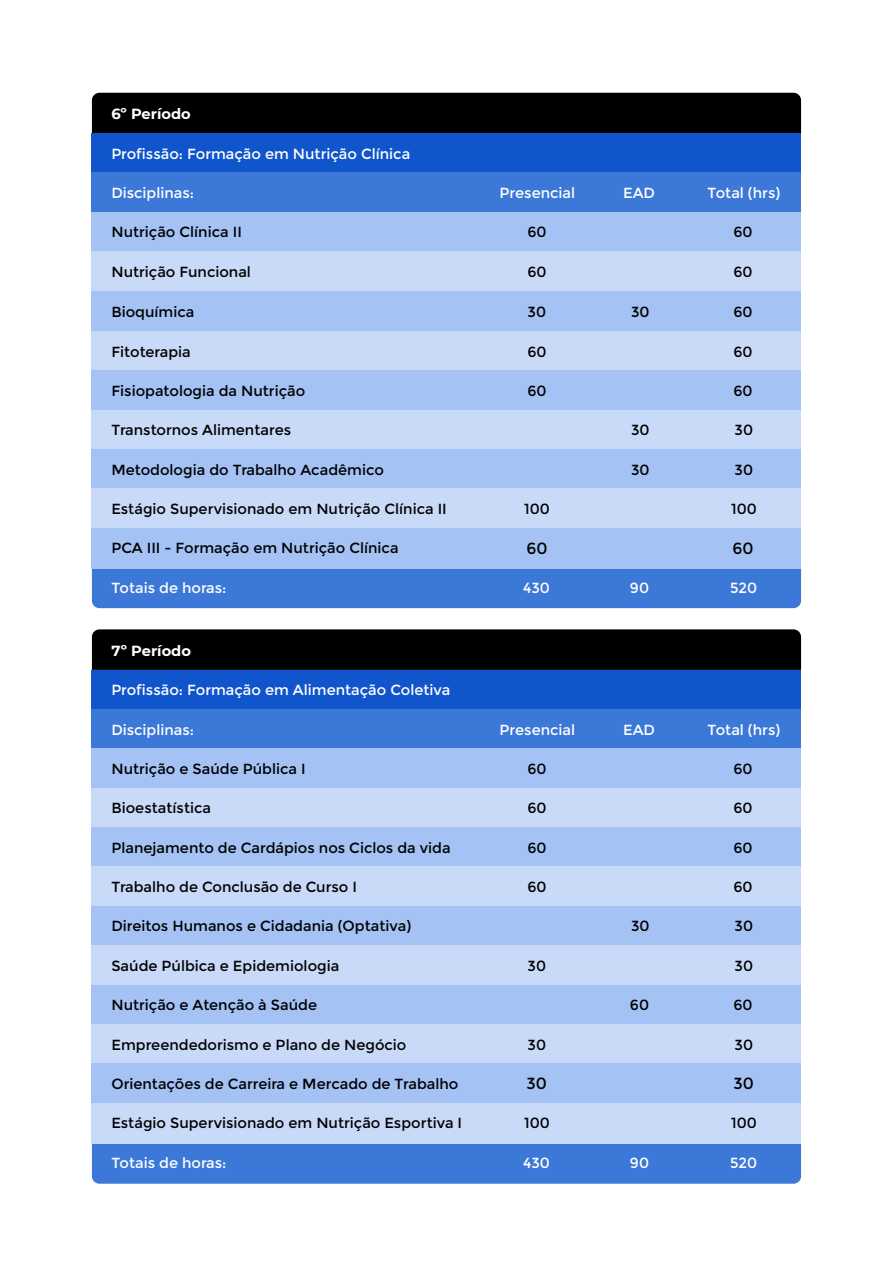
<style>
.page{position:relative;width:893px;height:1263px;background:#fff}
.page>*{position:absolute;margin:0;border:0;box-sizing:border-box;transform-origin:0 0}
.t1{font:16.05px "Montserrat";color:#000}
.t2{font:14.7px "Montserrat";color:#000}
.t3{font:14.7px "Montserrat";color:#fff}
.t4{font:700 14.7px "Montserrat";color:#fff}
</style>
<div class="page">
<div style="left:92px;top:93px;width:709px;height:40px;background:#000"></div>
<div style="left:92px;top:629px;width:709px;height:41px;background:#000"></div>
<div style="left:92px;top:568px;width:709px;height:40px;background:#3c78d8"></div>
<div style="left:92px;top:1143px;width:709px;height:41px;background:#3c78d8"></div>
<div style="left:92px;top:133px;width:709px;height:41px;background:#15c"></div>
<div style="left:92px;top:173px;width:709px;height:40px;background:#3c78d8"></div>
<div style="left:92px;top:212px;width:709px;height:40px;background:#a4c2f4"></div>
<div style="left:92px;top:251px;width:709px;height:41px;background:#c9daf8"></div>
<div style="left:92px;top:292px;width:709px;height:40px;background:#a4c2f4"></div>
<div style="left:92px;top:331px;width:709px;height:41px;background:#c9daf8"></div>
<div style="left:92px;top:370px;width:709px;height:41px;background:#a4c2f4"></div>
<div style="left:92px;top:410px;width:709px;height:40px;background:#c9daf8"></div>
<div style="left:92px;top:449px;width:709px;height:41px;background:#a4c2f4"></div>
<div style="left:92px;top:489px;width:709px;height:40px;background:#c9daf8"></div>
<div style="left:92px;top:528px;width:709px;height:40px;background:#a4c2f4"></div>
<div style="left:92px;top:670px;width:709px;height:40px;background:#15c"></div>
<div style="left:92px;top:709px;width:709px;height:41px;background:#3c78d8"></div>
<div style="left:92px;top:749px;width:709px;height:40px;background:#a4c2f4"></div>
<div style="left:92px;top:788px;width:709px;height:40px;background:#c9daf8"></div>
<div style="left:92px;top:827px;width:709px;height:41px;background:#a4c2f4"></div>
<div style="left:92px;top:867px;width:709px;height:40px;background:#c9daf8"></div>
<div style="left:92px;top:906px;width:709px;height:41px;background:#a4c2f4"></div>
<div style="left:92px;top:945px;width:709px;height:41px;background:#c9daf8"></div>
<div style="left:92px;top:985px;width:709px;height:40px;background:#a4c2f4"></div>
<div style="left:92px;top:1024px;width:709px;height:41px;background:#c9daf8"></div>
<div style="left:92px;top:1064px;width:709px;height:40px;background:#a4c2f4"></div>
<div style="left:92px;top:1103px;width:709px;height:40px;background:#c9daf8"></div>
<p class="t4" style="left:111px;top:103px;width:81px">6º Período</p>
<p class="t3" style="left:111px;top:145px;width:300px">Profissão: Formação em Nutrição Clínica</p>
<p class="t3" style="left:111px;top:184px;width:84px">Disciplinas:</p>
<p class="t3" style="left:499px;top:184px;width:77px">Presencial</p>
<p class="t3" style="left:623px;top:184px;width:33px">EAD</p>
<p class="t3" style="left:707px;top:184px;width:74px">Total (hrs)</p>
<p class="t2" style="left:111px;top:224px;width:132px">Nutrição Clínica II</p>
<p class="t2" style="left:527px;top:224px;width:21px">60</p>
<p class="t2" style="left:733px;top:224px;width:21px">60</p>
<p class="t2" style="left:111px;top:263px;width:141px">Nutrição Funcional</p>
<p class="t2" style="left:527px;top:263px;width:21px">60</p>
<p class="t2" style="left:733px;top:263px;width:21px">60</p>
<p class="t2" style="left:111px;top:303px;width:84px">Bioquímica</p>
<p class="t2" style="left:527px;top:303px;width:20px">30</p>
<p class="t2" style="left:631px;top:303px;width:20px">30</p>
<p class="t2" style="left:733px;top:303px;width:21px">60</p>
<p class="t2" style="left:111px;top:343px;width:81px">Fitoterapia</p>
<p class="t2" style="left:527px;top:343px;width:21px">60</p>
<p class="t2" style="left:733px;top:343px;width:21px">60</p>
<p class="t2" style="left:111px;top:382px;width:195px">Fisiopatologia da Nutrição</p>
<p class="t2" style="left:527px;top:382px;width:21px">60</p>
<p class="t2" style="left:733px;top:382px;width:21px">60</p>
<p class="t2" style="left:111px;top:422px;width:181px">Transtornos Alimentares</p>
<p class="t2" style="left:631px;top:422px;width:20px">30</p>
<p class="t2" style="left:734px;top:422px;width:20px">30</p>
<p class="t2" style="left:111px;top:461px;width:274px">Metodologia do Trabalho Acadêmico</p>
<p class="t2" style="left:631px;top:461px;width:20px">30</p>
<p class="t2" style="left:734px;top:461px;width:20px">30</p>
<p class="t2" style="left:111px;top:500px;width:337px">Estágio Supervisionado em Nutrição Clínica II</p>
<p class="t2" style="left:524px;top:500px;width:27px">100</p>
<p class="t2" style="left:731px;top:500px;width:27px">100</p>
<p class="t2" style="left:111px;top:540px;width:289px">PCA III - Formação em Nutrição Clínica</p>
<p class="t1" style="left:526px;top:539px;width:23px">60</p>
<p class="t1" style="left:732px;top:539px;width:23px">60</p>
<p class="t3" style="left:111px;top:579px;width:116px">Totais de horas:</p>
<p class="t3" style="left:523px;top:579px;width:28px">430</p>
<p class="t3" style="left:630px;top:579px;width:21px">90</p>
<p class="t3" style="left:730px;top:579px;width:29px">520</p>
<p class="t4" style="left:111px;top:640px;width:81px">7º Período</p>
<p class="t3" style="left:111px;top:682px;width:340px">Profissão: Formação em Alimentação Coletiva</p>
<p class="t3" style="left:111px;top:721px;width:84px">Disciplinas:</p>
<p class="t3" style="left:499px;top:721px;width:77px">Presencial</p>
<p class="t3" style="left:623px;top:721px;width:33px">EAD</p>
<p class="t3" style="left:707px;top:721px;width:74px">Total (hrs)</p>
<p class="t2" style="left:111px;top:760px;width:196px">Nutrição e Saúde Pública I</p>
<p class="t2" style="left:527px;top:760px;width:21px">60</p>
<p class="t2" style="left:733px;top:760px;width:21px">60</p>
<p class="t2" style="left:111px;top:800px;width:101px">Bioestatística</p>
<p class="t2" style="left:527px;top:800px;width:21px">60</p>
<p class="t2" style="left:733px;top:800px;width:21px">60</p>
<p class="t2" style="left:111px;top:839px;width:340px">Planejamento de Cardápios nos Ciclos da vida</p>
<p class="t2" style="left:527px;top:839px;width:21px">60</p>
<p class="t2" style="left:733px;top:839px;width:21px">60</p>
<p class="t2" style="left:111px;top:878px;width:247px">Trabalho de Conclusão de Curso I</p>
<p class="t2" style="left:527px;top:878px;width:21px">60</p>
<p class="t2" style="left:733px;top:878px;width:21px">60</p>
<p class="t2" style="left:111px;top:918px;width:301px">Direitos Humanos e Cidadania (Optativa)</p>
<p class="t2" style="left:631px;top:918px;width:20px">30</p>
<p class="t2" style="left:734px;top:918px;width:20px">30</p>
<p class="t2" style="left:111px;top:957px;width:229px">Saúde Púlbica e Epidemiologia</p>
<p class="t2" style="left:527px;top:957px;width:20px">30</p>
<p class="t2" style="left:734px;top:957px;width:20px">30</p>
<p class="t2" style="left:111px;top:996px;width:207px">Nutrição e Atenção à Saúde</p>
<p class="t2" style="left:630px;top:996px;width:21px">60</p>
<p class="t2" style="left:733px;top:996px;width:21px">60</p>
<p class="t2" style="left:111px;top:1036px;width:296px">Empreendedorismo e Plano de Negócio</p>
<p class="t2" style="left:527px;top:1036px;width:20px">30</p>
<p class="t2" style="left:734px;top:1036px;width:20px">30</p>
<p class="t2" style="left:111px;top:1075px;width:348px">Orientações de Carreira e Mercado de Trabalho</p>
<p class="t1" style="left:526px;top:1074px;width:22px">30</p>
<p class="t1" style="left:733px;top:1074px;width:22px">30</p>
<p class="t2" style="left:111px;top:1115px;width:352px">Estágio Supervisionado em Nutrição Esportiva I</p>
<p class="t2" style="left:524px;top:1115px;width:27px">100</p>
<p class="t2" style="left:731px;top:1115px;width:27px">100</p>
<p class="t3" style="left:111px;top:1154px;width:116px">Totais de horas:</p>
<p class="t3" style="left:523px;top:1154px;width:28px">430</p>
<p class="t3" style="left:630px;top:1154px;width:21px">90</p>
<p class="t3" style="left:730px;top:1154px;width:29px">520</p>
</div>
